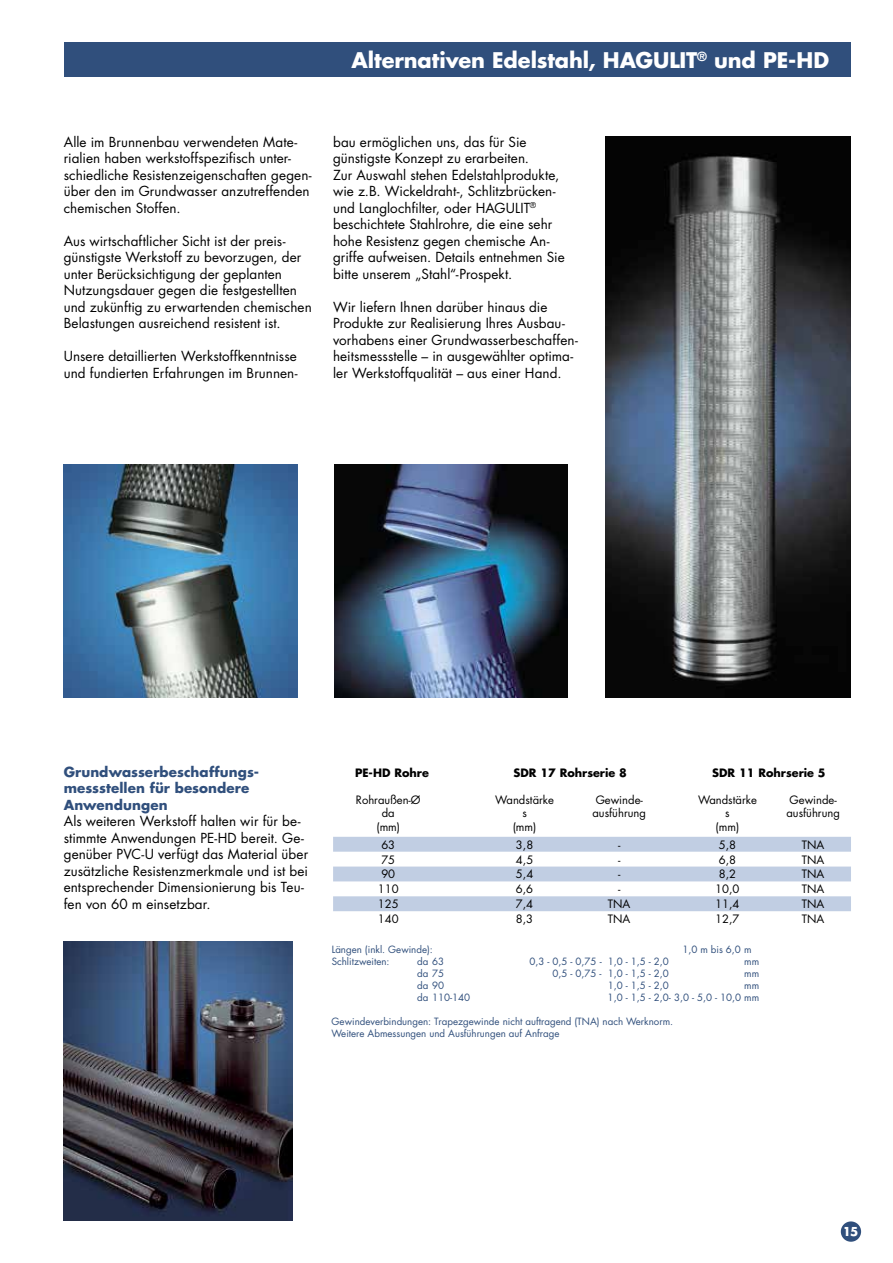
<style>
.page{position:relative;width:893px;height:1263px;background:#fff}
.page>*{position:absolute;margin:0;border:0;box-sizing:border-box;transform-origin:0 0}
.t1{font:700 21px "Futura";letter-spacing:-.005em;color:#fff}
.t2{font:13.5px/16.5px "Futura";letter-spacing:.005em;color:#000}
.t3{font:700 13.5px/16.5px "Futura";letter-spacing:.005em;color:#304f7c}
.t4{font:700 12px "Futura";color:#fff}
.t5{font:11.25px/13.5px "Futura";color:#000;text-align:center}
.t6{font:700 11.25px "Futura";color:#000}
.t7{font:9.75px/12px "Futura";color:#304f7c}
</style>
<div class="page">
<div style="left:841px;top:1221px;width:20px;height:21px;background:#304f7c;border-radius:50%"></div>
<div style="left:64px;top:43px;width:786px;height:34px;background:#304f7c"></div>
<img style="left:64px;top:464px;width:233px;height:234px">
<img style="left:606px;top:136px;width:244px;height:562px">
<img style="left:64px;top:941px;width:228px;height:279px">
<svg style="left:333px;top:837px;width:518px;height:74px"></svg>
<img style="left:335px;top:464px;width:232px;height:234px">
<h1 class="t1" style="left:351px;top:45px;width:479px">Alternativen Edelstahl, HAGULIT<sup>®</sup> und PE-HD</h1>
<p class="t2" style="left:64px;top:133px;width:249px">Alle im Brunnenbau verwendeten Mate-- rialien haben werkstoffspezifisch unter&shy;schiedliche Resistenzeigenschaften gegen&shy;über den im Grundwasser anzutreffenden chemischen Stoffen.</p>
<p class="t2" style="left:64px;top:232px;width:250px">Aus wirtschaftlicher Sicht ist der preis&shy;günstigste Werkstoff zu bevorzugen, der unter Berücksichtigung der geplanten Nutzungsdauer gegen die festgestellten und zukünftig zu erwartenden chemischen Belastungen ausreichend resistent ist.</p>
<p class="t2" style="left:64px;top:348px;width:235px">Unsere detaillierten Werkstoffkenntnisse und fundierten Erfahrungen im Brunnen-</p>
<p class="t2" style="left:333px;top:133px;width:233px">bau ermöglichen uns, das für Sie günstigste Konzept zu erarbeiten.<br>Zur Auswahl stehen Edelstahlprodukte, wie z.B. Wickeldraht-, Schlitzbrücken&shy;und Langlochfilter, oder HAGULIT<sup>® </sup>beschichtete Stahlrohre, die eine sehr hohe Resistenz gegen chemische An&shy;griffe aufweisen. Details entnehmen Sie bitte unserem „Stahl“-Prospekt.</p>
<p class="t2" style="left:333px;top:298px;width:246px">Wir liefern Ihnen darüber hinaus die Produkte zur Realisierung Ihres Ausbau&shy;vorhabens einer Grundwasserbeschaffen&shy;heitsmessstelle – in ausgewählter optima&shy;ler Werkstoffqualität – aus einer Hand.</p>
<p class="t3" style="left:64px;top:763px;width:195px">Grundwasserbeschaffungs&shy;messstellen für besondere<br>Anwendungen</p>
<p class="t2" style="left:64px;top:813px;width:246px">Als weiteren Werkstoff halten wir für be&shy;stimmte Anwendungen PE-HD bereit. Ge&shy;genüber PVC-U verfügt das Material über zusätzliche Resistenzmerkmale und ist bei entsprechender Dimensionierung bis Teu&shy;fen von 60 m einsetzbar.</p>
<p class="t6" style="left:355px;top:765px;width:75px">PE-HD Rohre</p>
<p class="t6" style="left:513px;top:764px;width:115px">SDR 17 Rohrserie 8</p>
<p class="t6" style="left:712px;top:764px;width:115px">SDR 11 Rohrserie 5</p>
<p class="t5" style="left:356px;top:793px;width:66px">Rohraußen-Ø da<br>(mm)</p>
<p class="t5" style="left:495px;top:793px;width:60px">Wandstärke s<br>(mm)</p>
<p class="t5" style="left:592px;top:793px;width:55px;text-align:left">Gewinde&shy;ausführung</p>
<p class="t5" style="left:698px;top:793px;width:60px">Wandstärke s<br>(mm)</p>
<p class="t5" style="left:786px;top:793px;width:55px;text-align:left">Gewinde&shy;ausführung</p>
<p class="t5" style="left:381px;top:837px;width:15px">63</p>
<p class="t5" style="left:516px;top:837px;width:19px">3,8</p>
<p class="t5" style="left:618px;top:837px;width:4px">-</p>
<p class="t5" style="left:719px;top:837px;width:19px">5,8</p>
<p class="t5" style="left:802px;top:837px;width:24px">TNA</p>
<p class="t5" style="left:381px;top:852px;width:15px">75</p>
<p class="t5" style="left:516px;top:852px;width:19px">4,5</p>
<p class="t5" style="left:618px;top:852px;width:4px">-</p>
<p class="t5" style="left:719px;top:852px;width:19px">6,8</p>
<p class="t5" style="left:802px;top:852px;width:24px">TNA</p>
<p class="t5" style="left:381px;top:867px;width:15px">90</p>
<p class="t5" style="left:516px;top:867px;width:19px">5,4</p>
<p class="t5" style="left:618px;top:867px;width:4px">-</p>
<p class="t5" style="left:719px;top:867px;width:19px">8,2</p>
<p class="t5" style="left:802px;top:867px;width:24px">TNA</p>
<p class="t5" style="left:378px;top:882px;width:22px">110</p>
<p class="t5" style="left:516px;top:882px;width:19px">6,6</p>
<p class="t5" style="left:618px;top:882px;width:4px">-</p>
<p class="t5" style="left:715px;top:882px;width:26px">10,0</p>
<p class="t5" style="left:802px;top:882px;width:24px">TNA</p>
<p class="t5" style="left:378px;top:897px;width:22px">125</p>
<p class="t5" style="left:516px;top:897px;width:19px">7,4</p>
<p class="t5" style="left:608px;top:897px;width:24px">TNA</p>
<p class="t5" style="left:715px;top:897px;width:26px">11,4</p>
<p class="t5" style="left:802px;top:897px;width:24px">TNA</p>
<p class="t5" style="left:378px;top:912px;width:22px">140</p>
<p class="t5" style="left:516px;top:912px;width:19px">8,3</p>
<p class="t5" style="left:608px;top:912px;width:24px">TNA</p>
<p class="t5" style="left:715px;top:912px;width:26px">12,7</p>
<p class="t5" style="left:802px;top:912px;width:24px">TNA</p>
<p class="t7" style="left:332px;top:943px;width:103px">Längen (inkl. Gewinde):</p>
<p class="t7" style="left:682px;top:943px;width:71px">1,0 m bis 6,0 m</p>
<p class="t7" style="left:332px;top:955px;width:59px">Schlitzweiten:</p>
<p class="t7" style="left:417px;top:955px;width:29px">da 63</p>
<p class="t7" style="left:529px;top:955px;width:141px">0,3 - 0,5 - 0,75 - 1,0 - 1,5 - 2,0</p>
<p class="t7" style="left:744px;top:955px;width:16px">mm</p>
<p class="t7" style="left:417px;top:967px;width:29px">da 75</p>
<p class="t7" style="left:553px;top:967px;width:118px">0,5 - 0,75 - 1,0 - 1,5 - 2,0</p>
<p class="t7" style="left:744px;top:967px;width:16px">mm</p>
<p class="t7" style="left:417px;top:979px;width:29px">da 90</p>
<p class="t7" style="left:608px;top:979px;width:63px">1,0 - 1,5 - 2,0</p>
<p class="t7" style="left:744px;top:979px;width:16px">mm</p>
<p class="t7" style="left:417px;top:991px;width:55px">da 110-140</p>
<p class="t7" style="left:608px;top:991px;width:153px">1,0 - 1,5 - 2,0- 3,0 - 5,0 - 10,0 mm</p>
<p class="t7" style="left:332px;top:1015px;width:343px">Gewindeverbindungen: Trapezgewinde nicht auftragend (TNA) nach Werknorm.<br>Weitere Abmessungen und Ausführungen auf Anfrage</p>
<p class="t4" style="left:843px;top:1223px;width:17px">15</p>
</div>
